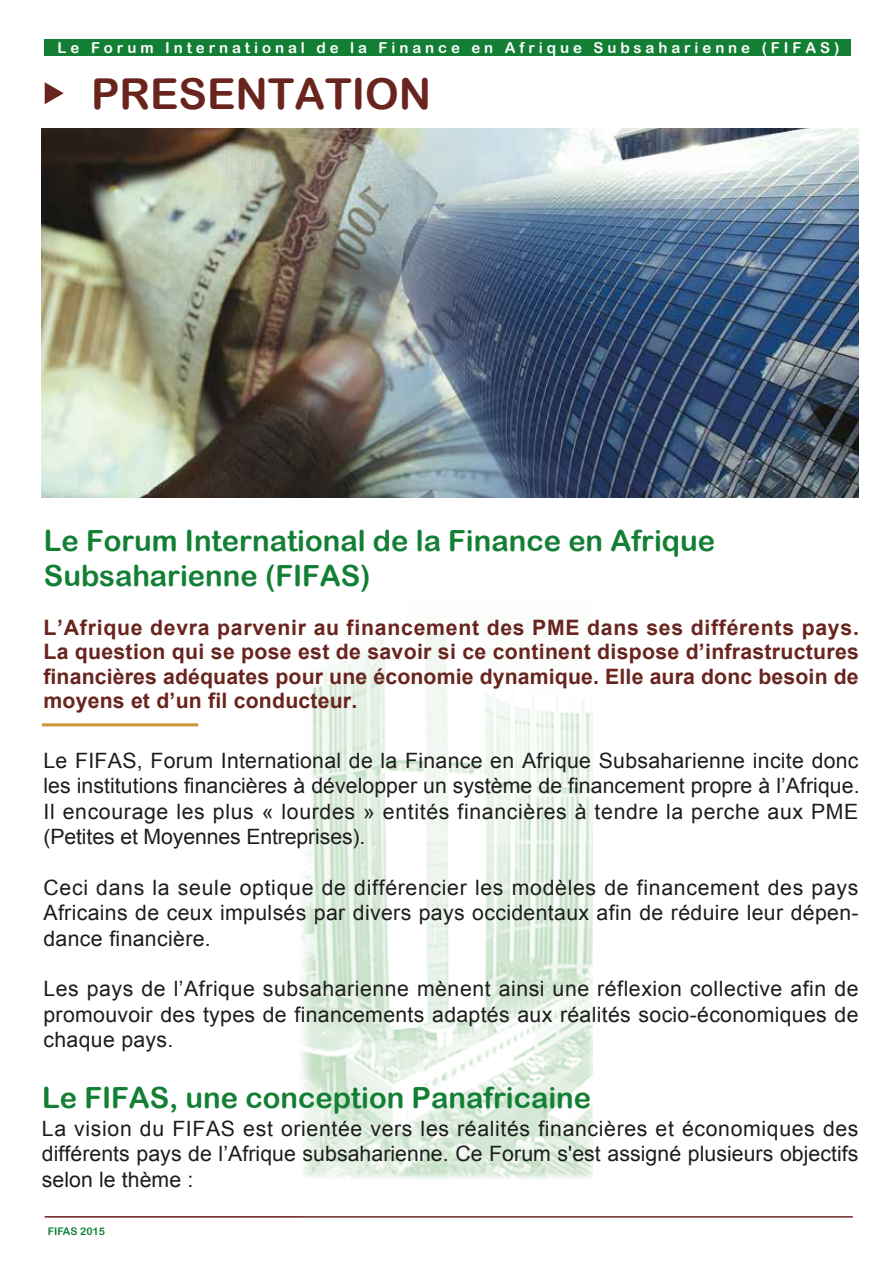
<style>
.page{position:relative;width:893px;height:1263px;background:#fff}
.page>*{position:absolute;margin:0;border:0;box-sizing:border-box;transform-origin:0 0}
.t1{font:42.6px "Arial Rounded MT Bold";color:#69241e}
.t2{font:29.1px/34.5px "Arial Rounded MT Bold";color:#137f35}
.t3{font:700 21.3px/24.3px "Arial";letter-spacing:.005em;color:#69241e;text-align:justify}
.t4{font:21.15px/25.3px "Arial";letter-spacing:.015em;color:#1d1d1b;text-align:justify}
.t5{font:15px "Arial Rounded MT Bold";letter-spacing:.26em;color:#fff}
.t6{font:10.5px "Arial Rounded MT Bold";color:#108036}
</style>
<div class="page">
<img style="left:301px;top:629px;width:291px;height:550px">
<div style="left:45px;top:40px;width:806px;height:16px;background:#137f35"></div>
<hr style="left:45px;top:1216px;width:808px;height:1px;background:#69241e">
<hr style="left:42px;top:723px;width:156px;height:3px;background:#c89938">
<svg style="left:45px;top:82px;width:19px;height:22px"></svg>
<img style="left:42px;top:129px;width:816px;height:368px">
<p class="t5" style="left:58px;top:39px;width:783px">Le Forum International de la Finance en Afrique Subsaharienne (FIFAS)</p>
<h1 class="t1" style="left:91px;top:68px;width:342px">PRESENTATION</h1>
<h2 class="t2" style="left:44px;top:523px;width:673px">Le Forum International de la Finance en Afrique<br>Subsaharienne (FIFAS)</h2>
<p class="t3" style="left:43px;top:616px;width:817px">L’Afrique devra parvenir au financement des PME dans ses différents pays.<br>La question qui se pose est de savoir si ce continent dispose d’infrastructures financières adéquates pour une économie dynamique. Elle aura donc besoin de moyens et d’un fil conducteur.</p>
<p class="t4" style="left:43px;top:748px;width:818px">Le FIFAS, Forum International de la Finance en Afrique Subsaharienne incite donc les institutions financières à développer un système de financement propre à l’Afrique.<br>Il encourage les plus « lourdes » entités financières à tendre la perche aux PME (Petites et Moyennes Entreprises).</p>
<p class="t4" style="left:43px;top:875px;width:817px">Ceci dans la seule optique de différencier les modèles de financement des pays Africains de ceux impulsés par divers pays occidentaux afin de réduire leur dépen&shy;dance financière.</p>
<p class="t4" style="left:43px;top:976px;width:817px">Les pays de l’Afrique subsaharienne mènent ainsi une réflexion collective afin de promouvoir des types de financements adaptés aux réalités socio-économiques de chaque pays.</p>
<h2 class="t2" style="left:42px;top:1080px;width:550px">Le FIFAS, une conception Panafricaine</h2>
<p class="t4" style="left:42px;top:1116px;width:818px">La vision du FIFAS est orientée vers les réalités financières et économiques des différents pays de l’Afrique subsaharienne. Ce Forum s'est assigné plusieurs objectifs selon le thème :</p>
<p class="t6" style="left:48px;top:1225px;width:59px">FIFAS 2015</p>
</div>
